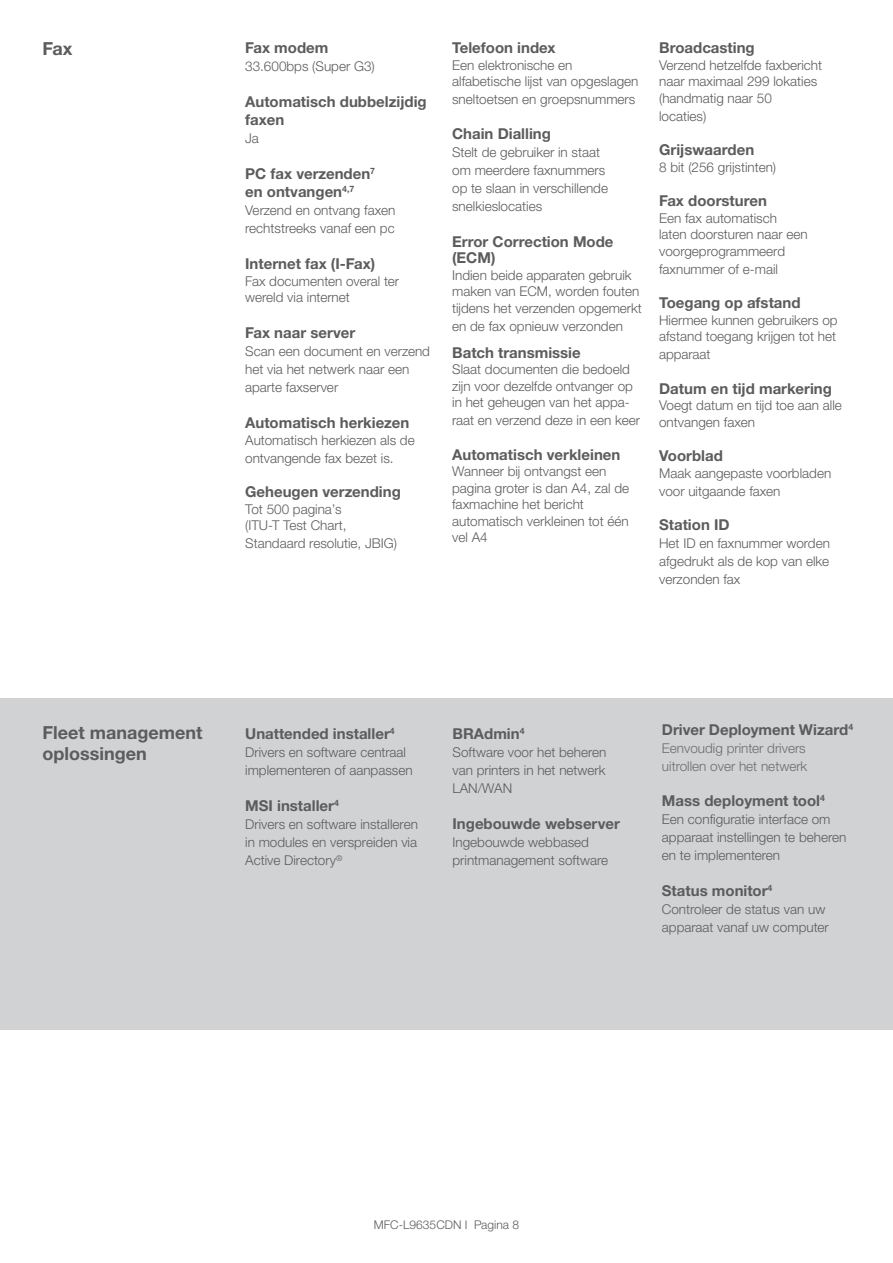
<style>
.page{position:relative;width:893px;height:1263px;background:#fff}
.page>*{position:absolute;margin:0;border:0;box-sizing:border-box;transform-origin:0 0}
.Body{font:700 18px/21px "Helvetica Neue LTW1 G";color:#5c5c5f}
.Body-2{font:700 15px/18px "Helvetica Neue LTW1 G";color:#5c5c5f}
.Body-3{font:300 13.5px/18px "Helvetica Neue LTW1 G";color:#5c5c5f}
.t1{font:300 13.5px/18px "Helvetica Neue LTW1 G";color:#6c6d70}
.Body-4{font:300 12px "Helvetica Neue LTW1 G";color:#5c5c5f}
</style>
<div class="page">
<div style="left:0;top:698px;width:893px;height:332px;background:#d1d2d4"></div>
<p class="Body" style="left:43px;top:38px;width:31px">Fax</p>
<p class="Body-2" style="left:245px;top:39px;width:85px">Fax modem</p>
<p class="Body-3" style="left:245px;top:57px;width:131px">33.600bps (Super G3)</p>
<p class="Body-2" style="left:245px;top:93px;width:183px">Automatisch dubbelzijdig faxen</p>
<p class="Body-3" style="left:245px;top:129px;width:15px">Ja</p>
<p class="Body-2" style="left:245px;top:165px;width:131px">PC fax verzenden<sup>7</sup></p>
<p class="Body-2" style="left:245px;top:183px;width:111px">en ontvangen<sup>4,7</sup></p>
<p class="Body-3" style="left:245px;top:201px;width:152px">Verzend en ontvang faxen</p>
<p class="Body-3" style="left:245px;top:219px;width:151px">rechtstreeks vanaf een pc</p>
<p class="Body-2" style="left:245px;top:255px;width:132px">Internet fax (I-Fax)</p>
<p class="Body-3" style="left:245px;top:273px;width:155px;line-height:16.5px">Fax documenten overal ter wereld via internet</p>
<p class="Body-2" style="left:245px;top:324px;width:112px">Fax naar server</p>
<p class="Body-3" style="left:245px;top:342px;width:186px">Scan een document en verzend het via het netwerk naar een aparte faxserver</p>
<p class="Body-2" style="left:245px;top:414px;width:166px">Automatisch herkiezen</p>
<p class="Body-3" style="left:245px;top:431px;width:171px">Automatisch herkiezen als de ontvangende fax bezet is.</p>
<p class="Body-2" style="left:245px;top:483px;width:157px">Geheugen verzending</p>
<p class="Body-3" style="left:245px;top:500px;width:98px">Tot 500 pagina’s</p>
<p class="Body-3" style="left:245px;top:516px;width:103px">(ITU-T Test Chart,</p>
<p class="Body-3" style="left:245px;top:534px;width:153px">Standaard resolutie, JBIG)</p>
<p class="Body-2" style="left:452px;top:39px;width:105px">Telefoon index</p>
<p class="Body-3" style="left:452px;top:56px;width:122px">Een elektronische en</p>
<p class="Body-3" style="left:452px;top:72px;width:188px">alfabetische lijst van opgeslagen sneltoetsen en groepsnummers</p>
<p class="Body-2" style="left:452px;top:124px;width:100px">Chain Dialling</p>
<p class="Body-3" style="left:452px;top:143px;width:157px">Stelt de gebruiker in staat om meerdere faxnummers op te slaan in verschillende snelkieslocaties</p>
<p class="Body-2" style="left:452px;top:233px;width:163px;line-height:16.5px">Error Correction Mode (ECM)</p>
<p class="Body-3" style="left:452px;top:267px;width:191px;line-height:16.5px">Indien beide apparaten gebruik maken van ECM, worden fouten tijdens het verzenden opgemerkt</p>
<p class="Body-3" style="left:452px;top:317px;width:172px">en de fax opnieuw verzonden</p>
<p class="Body-2" style="left:452px;top:343px;width:130px">Batch transmissie</p>
<p class="Body-3" style="left:452px;top:361px;width:182px;line-height:16.5px">Slaat documenten die bedoeld zijn voor dezelfde ontvanger op in het geheugen van het appa-</p>
<p class="Body-3" style="left:452px;top:411px;width:189px">raat en verzend deze in een keer</p>
<p class="Body-2" style="left:452px;top:445px;width:170px">Automatisch verkleinen</p>
<p class="Body-3" style="left:452px;top:463px;width:178px;line-height:16.5px">Wanneer bij ontvangst een pagina groter is dan A4, zal de faxmachine het bericht</p>
<p class="Body-3" style="left:452px;top:513px;width:178px;line-height:16.5px">automatisch verkleinen tot één vel A4</p>
<p class="Body-2" style="left:659px;top:39px;width:97px">Broadcasting</p>
<p class="Body-3" style="left:659px;top:57px;width:164px;line-height:16.5px">Verzend hetzelfde faxbericht naar maximaal 299 lokaties (handmatig naar 50</p>
<p class="Body-3" style="left:659px;top:107px;width:49px">locaties)</p>
<p class="Body-2" style="left:659px;top:141px;width:97px">Grijswaarden</p>
<p class="Body-3" style="left:659px;top:158px;width:119px">8 bit (256 grijstinten)</p>
<p class="Body-2" style="left:659px;top:192px;width:109px">Fax doorsturen</p>
<p class="Body-3" style="left:659px;top:209px;width:119px">Een fax automatisch</p>
<p class="Body-3" style="left:659px;top:226px;width:150px;line-height:16.5px">laten doorsturen naar een voorgeprogrammeerd</p>
<p class="Body-3" style="left:659px;top:260px;width:121px">faxnummer of e-mail</p>
<p class="Body-2" style="left:659px;top:294px;width:143px">Toegang op afstand</p>
<p class="Body-3" style="left:659px;top:312px;width:180px;line-height:16.5px">Hiermee kunnen gebruikers op afstand toegang krijgen tot het</p>
<p class="Body-3" style="left:659px;top:345px;width:53px">apparaat</p>
<p class="Body-2" style="left:659px;top:379px;width:174px">Datum en tijd markering</p>
<p class="Body-3" style="left:659px;top:397px;width:184px;line-height:16.5px">Voegt datum en tijd toe aan alle ontvangen faxen</p>
<p class="Body-2" style="left:659px;top:447px;width:65px">Voorblad</p>
<p class="Body-3" style="left:659px;top:464px;width:174px">Maak aangepaste voorbladen voor uitgaande faxen</p>
<p class="Body-2" style="left:659px;top:516px;width:72px">Station ID</p>
<p class="Body-3" style="left:659px;top:534px;width:172px;text-align:justify">Het ID en faxnummer worden afgedrukt als de kop van elke verzonden fax</p>
<p class="Body" style="left:43px;top:722px;width:161px">Fleet management oplossingen</p>
<p class="Body-2" style="left:662px;top:721px;width:193px">Driver Deployment Wizard<sup>4</sup></p>
<p class="Body-2" style="left:245px;top:724px;width:151px">Unattended installer<sup>4</sup></p>
<p class="Body-3" style="left:245px;top:743px;width:169px">Drivers en software centraal implementeren of aanpassen</p>
<p class="Body-2" style="left:245px;top:796px;width:95px">MSI installer<sup>4</sup></p>
<p class="Body-3" style="left:245px;top:815px;width:174px;text-align:justify">Drivers en software installeren in modules en verspreiden via Active Directory<sup>®</sup></p>
<p class="Body-2" style="left:452px;top:724px;width:74px">BRAdmin<sup>4</sup></p>
<p class="Body-3" style="left:452px;top:743px;width:155px">Software voor het beheren</p>
<p class="Body-3" style="left:452px;top:761px;width:155px">van printers in het netwerk<br>LAN/WAN</p>
<p class="Body-2" style="left:452px;top:814px;width:169px">Ingebouwde webserver</p>
<p class="Body-3" style="left:452px;top:833px;width:138px">Ingebouwde webbased</p>
<p class="Body-3" style="left:452px;top:851px;width:157px">printmanagement software</p>
<p class="t1" style="left:662px;top:739px;width:147px">Eenvoudig printer drivers uitrollen over het netwerk</p>
<p class="Body-2" style="left:662px;top:791px;width:165px">Mass deployment tool<sup>4</sup></p>
<p class="Body-3" style="left:662px;top:810px;width:186px">Een configuratie interface om apparaat instellingen te beheren en te implementeren</p>
<p class="Body-2" style="left:662px;top:881px;width:112px">Status monitor<sup>4</sup></p>
<p class="Body-3" style="left:662px;top:900px;width:168px">Controleer de status van uw apparaat vanaf uw computer</p>
<p class="Body-4" style="left:374px;top:1217px;width:147px">MFC-L9635CDN I Pagina 8</p>
</div>
